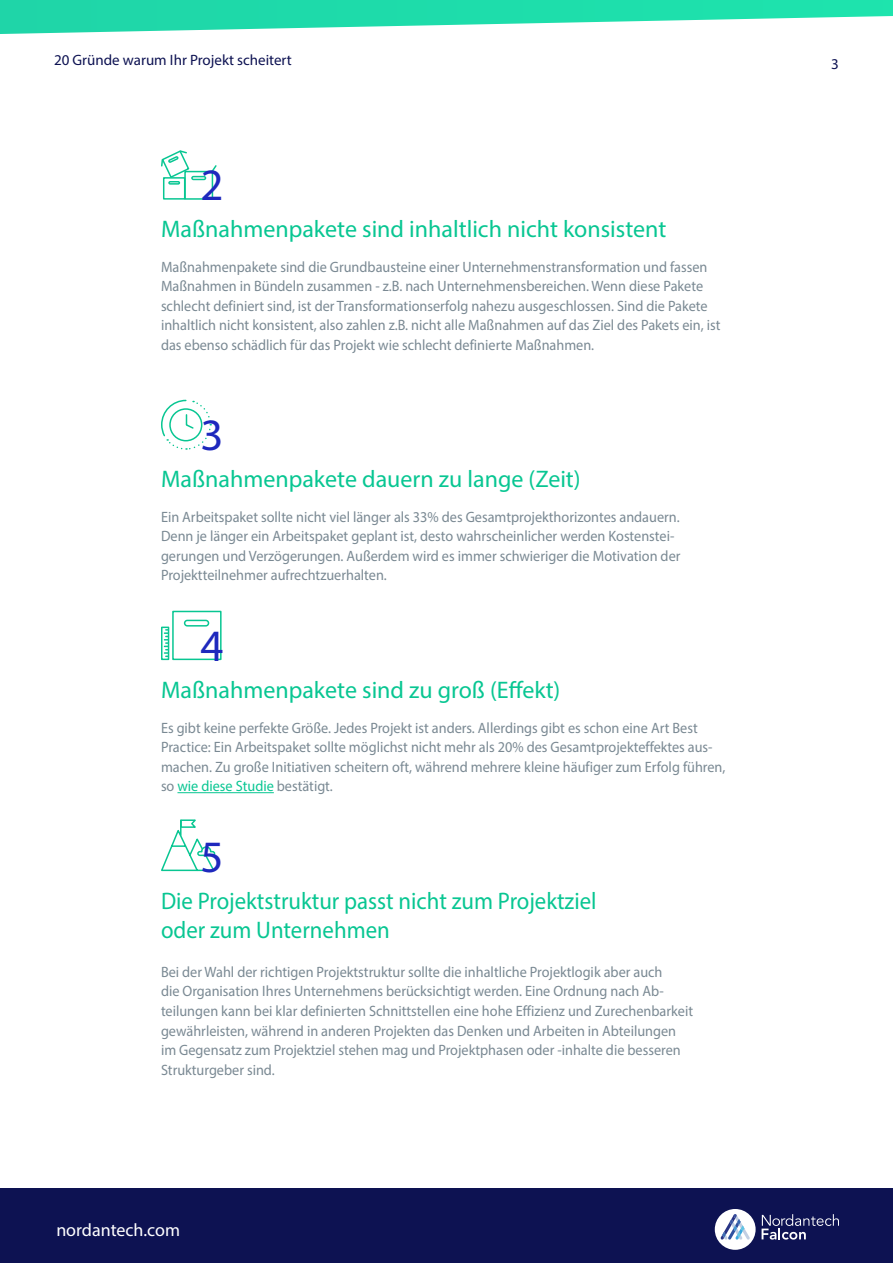
<style>
.page{position:relative;width:893px;height:1263px;background:#fff}
.page>*{position:absolute;margin:0;border:0;box-sizing:border-box;transform-origin:0 0}
.t1{font:45px "Myriad Pro";color:#1e28bd}
.t2{font:24px "Myriad Pro";color:#08c692}
.t3{font:24px/28.8px "Myriad Pro";color:#08c692;scale:.95 1}
.t4{font:18px "Myriad Pro";color:#fff}
.t5{font:15px/19.5px "Myriad Pro";color:#7a8993;scale:.95 1}
.t6{font:15px "Myriad Pro";color:#0d1252}
.s1{color:#08c692}
</style>
<div class="page">
<svg style="left:161px;top:819px;width:55px;height:53px"></svg>
<div style="left:172px;top:611px;width:50px;height:49px;border:2px solid #08c692"></div>
<svg style="left:163px;top:619px;width:47px;height:39px"></svg>
<div style="left:161px;top:627px;width:8px;height:33px;border:2px solid #08c692"></div>
<div style="left:0;top:1188px;width:893px;height:75px;background:#0d1252"></div>
<div style="left:715px;top:1209px;width:41px;height:41px;background:#fff;border-radius:50%"></div>
<svg style="left:720px;top:1214px;width:30px;height:26px"></svg>
<svg style="left:762px;top:1214px;width:77px;height:25px"></svg>
<svg style="left:0;top:0;width:893px;height:34px"></svg>
<svg style="left:161px;top:399px;width:51px;height:51px"></svg>
<div style="left:163px;top:177px;width:22px;height:23px;border:2px solid #08c692"></div>
<div style="left:168px;top:181px;width:12px;height:4px;border:2px solid #08c692"></div>
<div style="left:184px;top:171px;width:29px;height:29px;border:2px solid #08c692"></div>
<div style="left:191px;top:176px;width:15px;height:4px;border:2px solid #08c692"></div>
<svg style="left:161px;top:150px;width:56px;height:29px"></svg>
<hr style="left:177px;top:792px;width:97px;height:1px;background:#08c692">
<p class="t6" style="left:54px;top:51px;width:239px">20 Gründe warum Ihr Projekt scheitert</p>
<p class="t6" style="left:831px;top:55px;width:9px">3</p>
<h1 class="t1" style="left:200px;top:157px;width:25px">2</h1>
<h2 class="t2" style="left:161px;top:214px;width:507px">Maßnahmenpakete sind inhaltlich nicht konsistent</h2>
<p class="t5" style="left:161px;top:257px;width:590px">Maßnahmenpakete sind die Grundbausteine einer Unternehmenstransformation und fassen Maßnahmen in Bündeln zusammen - z.B. nach Unternehmensbereichen. Wenn diese Pakete schlecht definiert sind, ist der Transformationserfolg nahezu ausgeschlossen. Sind die Pakete inhaltlich nicht konsistent, also zahlen z.B. nicht alle Maßnahmen auf das Ziel des Pakets ein, ist das ebenso schädlich für das Projekt wie schlecht definierte Maßnahmen.</p>
<h1 class="t1" style="left:200px;top:407px;width:25px">3</h1>
<h2 class="t2" style="left:161px;top:464px;width:421px">Maßnahmenpakete dauern zu lange (Zeit)</h2>
<p class="t5" style="left:161px;top:507px;width:548px">Ein Arbeitspaket sollte nicht viel länger als 33% des Gesamtprojekthorizontes andauern.<br>Denn je länger ein Arbeitspaket geplant ist, desto wahrscheinlicher werden Kostenstei&shy;gerungen und Verzögerungen. Außerdem wird es immer schwieriger die Motivation der Projektteilnehmer aufrechtzuerhalten.</p>
<h1 class="t1" style="left:200px;top:618px;width:25px">4</h1>
<h2 class="t2" style="left:161px;top:675px;width:401px">Maßnahmenpakete sind zu groß (Effekt)</h2>
<p class="t5" style="left:161px;top:718px;width:596px">Es gibt keine perfekte Größe. Jedes Projekt ist anders. Allerdings gibt es schon eine Art Best Practice: Ein Arbeitspaket sollte möglichst nicht mehr als 20% des Gesamtprojekteffektes aus&shy;machen. Zu große Initiativen scheitern oft, während mehrere kleine häufiger zum Erfolg führen, so <span class="s1">wie diese Studie</span> bestätigt.</p>
<h1 class="t1" style="left:200px;top:829px;width:25px">5</h1>
<h2 class="t3" style="left:161px;top:886px;width:460px">Die Projektstruktur passt nicht zum Projektziel oder zum Unternehmen</h2>
<p class="t5" style="left:161px;top:962px;width:562px">Bei der Wahl der richtigen Projektstruktur sollte die inhaltliche Projektlogik aber auch<br>die Organisation Ihres Unternehmens berücksichtigt werden. Eine Ordnung nach Ab&shy;teilungen kann bei klar definierten Schnittstellen eine hohe Effizienz und Zurechenbarkeit gewährleisten, während in anderen Projekten das Denken und Arbeiten in Abteilungen im Gegensatz zum Projektziel stehen mag und Projektphasen oder -inhalte die besseren Strukturgeber sind.</p>
<p class="t4" style="left:56px;top:1219px;width:125px">nordantech.com</p>
</div>
